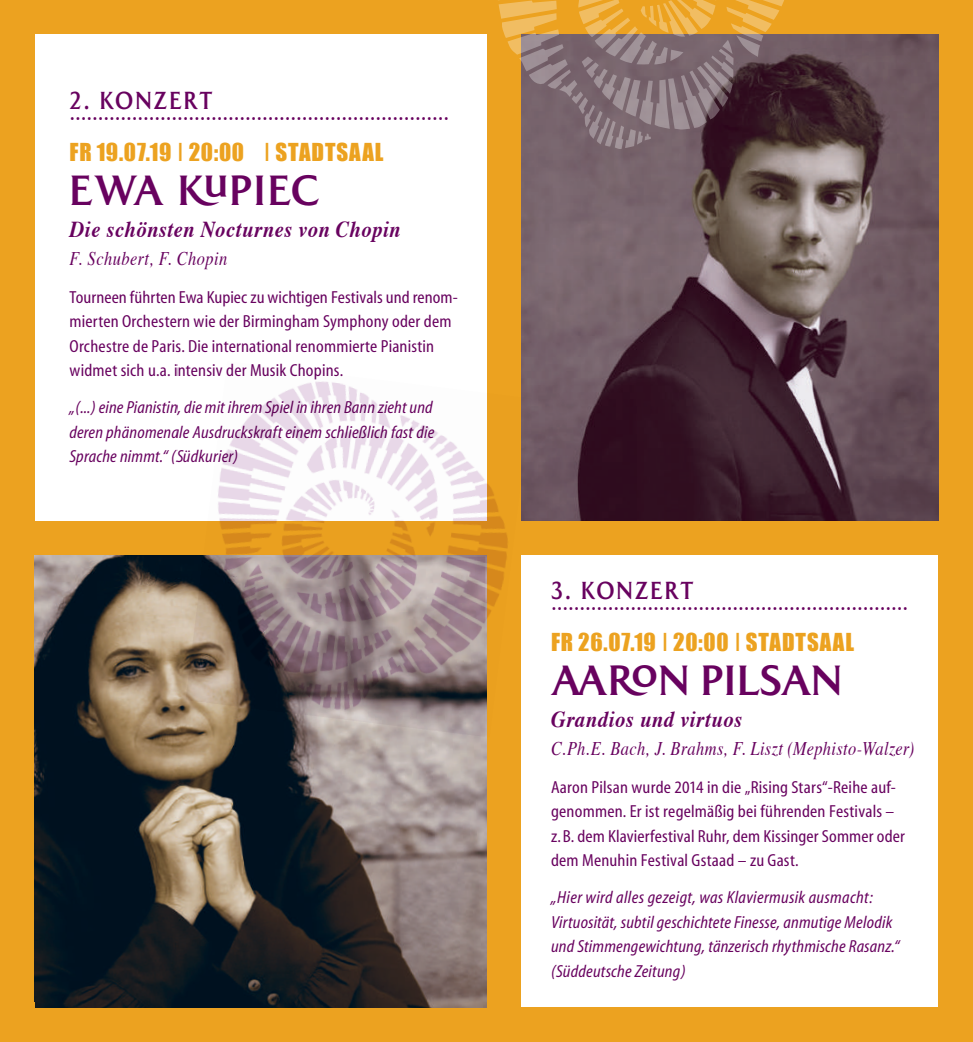
<style>
.page{position:relative;width:973px;height:1042px;background:#fff}
.page>*{position:absolute;margin:0;border:0;box-sizing:border-box;transform-origin:0 0}
.t1{font:500 42px "Majesty";letter-spacing:-.015em;color:#68025f}
.t2{font:26.6px "Times";color:#68025f;scale:.9 1}
.t3{font:500 24.5px "Majesty";letter-spacing:.09em;color:#68025f;scale:.9 1}
.t4{font:22.75px "Impact";letter-spacing:.035em;color:#eca220}
.t5{font:italic 700 22.75px "Times";letter-spacing:.025em;color:#68025f;scale:.9 1}
.t6{font:italic 19.25px "Times";letter-spacing:.025em;color:#68025f;scale:.85 1}
.t7{font:17.5px/24.5px "Myriad MM 400 400";letter-spacing:.01em;color:#68025f}
.t8{font:17.5px/24.5px "Myriad MM It 400 400";letter-spacing:.01em;color:#68025f;text-align:justify}
</style>
<div class="page">
<div style="left:0;top:0;width:972px;height:1042px;background:#eca220"></div>
<div style="left:521px;top:556px;width:417px;height:451px;background:#fff"></div>
<img style="left:521px;top:35px;width:417px;height:486px">
<div style="left:35px;top:35px;width:451px;height:486px;background:#fff"></div>
<svg style="left:498px;top:0;width:287px;height:149px"></svg>
<svg style="left:35px;top:556px;width:451px;height:451px;background:#4e4c4a"></svg>
<svg style="left:180px;top:356px;width:356px;height:387px"></svg>
<svg style="left:180px;top:551px;width:310px;height:191px;background:#877774"></svg>
<h3 class="t3" style="left:69px;top:85px;width:160px">2. KONZERT</h3>
<h2 class="t2" style="left:69px;top:87px;width:424px">...................................................................</h2>
<h3 class="t4" style="left:69px;top:138px;width:315px">FR 19.07.19 I 20:00 I STADTSAAL</h3>
<h1 class="t1" style="left:69px;top:165px;width:252px">EWA KUPIEC</h1>
<h3 class="t5" style="left:69px;top:208px;width:369px">Die schönsten Nocturnes von Chopin</h3>
<p class="t6" style="left:69px;top:241px;width:187px">F. Schubert, F. Chopin</p>
<p class="t7" style="left:69px;top:286px;width:390px">Tourneen führten Ewa Kupiec zu wichtigen Festivals und renom&shy;mierten Orchestern wie der Birmingham Symphony oder dem Orchestre de Paris. Die international renommierte Pianistin widmet sich u.a. intensiv der Musik Chopins.</p>
<p class="t8" style="left:69px;top:396px;width:366px">„(...) eine Pianistin, die mit ihrem Spiel in ihren Bann zieht und deren phänomenale Ausdruckskraft einem schließlich fast die Sprache nimmt.“ (Südkurier)</p>
<h3 class="t3" style="left:551px;top:575px;width:160px">3. KONZERT</h3>
<h2 class="t2" style="left:551px;top:577px;width:398px">...............................................................</h2>
<h3 class="t4" style="left:551px;top:628px;width:304px">FR 26.07.19 I 20:00 I STADTSAAL</h3>
<h1 class="t1" style="left:551px;top:654px;width:261px">AARON PI LSAN</h1>
<h3 class="t5" style="left:551px;top:698px;width:214px">Grandios und virtuos</h3>
<p class="t6" style="left:551px;top:731px;width:428px">C.Ph.E. Bach, J. Brahms, F. Liszt (Mephisto-Walzer)</p>
<p class="t7" style="left:551px;top:775px;width:355px">Aaron Pilsan wurde 2014 in die „Rising Stars“-Reihe auf&shy;genommen. Er ist regelmäßig bei führenden Festivals – z. B. dem Klavierfestival Ruhr, dem Kissinger Sommer oder dem Menuhin Festival Gstaad – zu Gast.</p>
<p class="t8" style="left:551px;top:886px;width:350px;text-align:left">„Hier wird alles gezeigt, was Klaviermusik ausmacht:<br>Virtuosität, subtil geschichtete Finesse, anmutige Melodik und Stimmengewichtung, tänzerisch rhythmische Rasanz.“ (Süddeutsche Zeitung)</p>
</div>
